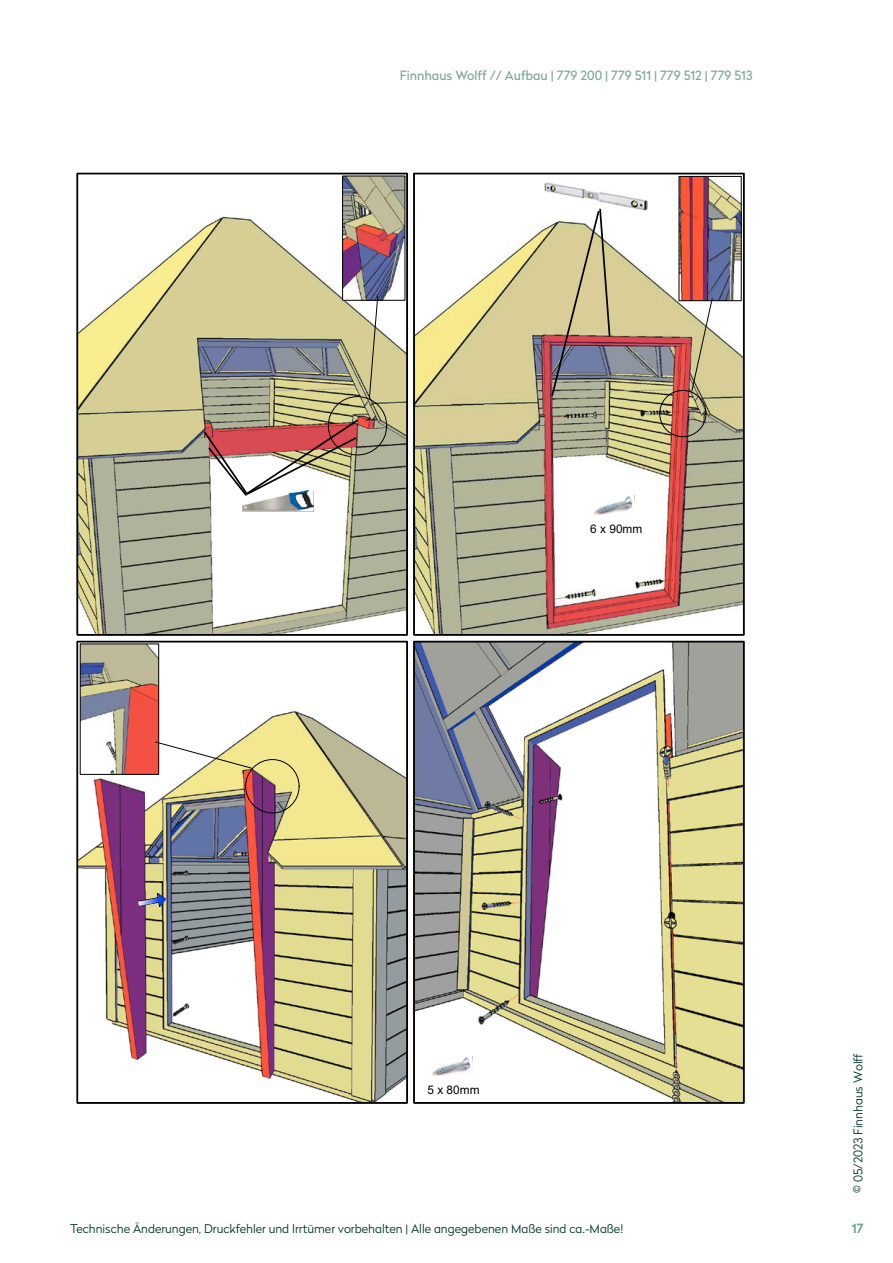
<style>
.page{position:relative;width:893px;height:1263px;background:#fff}
.page>*{position:absolute;margin:0;border:0;box-sizing:border-box;transform-origin:0 0}
.t1{font:12.75px "Radikal";color:#7ca79b}
.t2{font:700 12.75px "Radikal";color:#7ca79b}
.t3{font:300 12px "Radikal";color:#003629}
.t4{font:11.85px "Arial";color:#000}
</style>
<div class="page">
<img style="left:79px;top:176px;width:326px;height:457px">
<img style="left:416px;top:176px;width:326px;height:457px">
<img style="left:681px;top:178px;width:58px;height:121px">
<img style="left:345px;top:178px;width:58px;height:120px">
<img style="left:416px;top:644px;width:326px;height:457px">
<img style="left:79px;top:644px;width:326px;height:457px">
<img style="left:82px;top:646px;width:75px;height:126px">
<div style="left:679px;top:176px;width:62px;height:125px;border:1px solid #000"></div>
<div style="left:659px;top:390px;width:47px;height:47px;border:1px solid #000;border-radius:50%"></div>
<svg style="left:691px;top:298px;width:22px;height:94px"></svg>
<div style="left:328px;top:396px;width:59px;height:59px;border:1px solid #000;border-radius:50%"></div>
<svg style="left:369px;top:295px;width:9px;height:104px"></svg>
<img style="left:242px;top:497px;width:72px;height:14px">
<img style="left:545px;top:182px;width:102px;height:29px">
<svg style="left:138px;top:892px;width:28px;height:16px"></svg>
<img style="left:139px;top:893px;width:26px;height:13px">
<img style="left:203px;top:418px;width:157px;height:79px">
<img style="left:550px;top:208px;width:61px;height:189px">
<img style="left:595px;top:495px;width:40px;height:20px">
<div style="left:80px;top:644px;width:79px;height:130px;border:1px solid #000"></div>
<div style="left:245px;top:759px;width:54px;height:54px;border:1px solid #000;border-radius:50%"></div>
<svg style="left:155px;top:741px;width:97px;height:28px"></svg>
<img style="left:432px;top:1056px;width:40px;height:19px">
<div style="left:76px;top:641px;width:332px;height:463px;border:2px solid #000"></div>
<div style="left:413px;top:641px;width:332px;height:463px;border:2px solid #000"></div>
<div style="left:413px;top:173px;width:332px;height:463px;border:2px solid #000"></div>
<div style="left:76px;top:173px;width:332px;height:463px;border:2px solid #000"></div>
<p class="t1" style="left:400px;top:67px;width:354px">Finnhaus Wolff // Aufbau | 779 200 | 779 511 | 779 512 | 779 513</p>
<p class="t4" style="left:590px;top:520px;width:54px">6 x 90mm</p>
<p class="t4" style="left:427px;top:1081px;width:54px">5 x 80mm</p>
<p class="t3" style="left:850px;top:1193px;width:141px;rotate:-90deg">© 05/2023 Finnhaus Wolff</p>
<p class="t3" style="left:70px;top:1220px;width:555px">Technische Änderungen, Druckfehler und Irrtümer vorbehalten | Alle angegebenen Maße sind ca.-Maße!</p>
<p class="t2" style="left:852px;top:1219px;width:14px">17</p>
</div>
